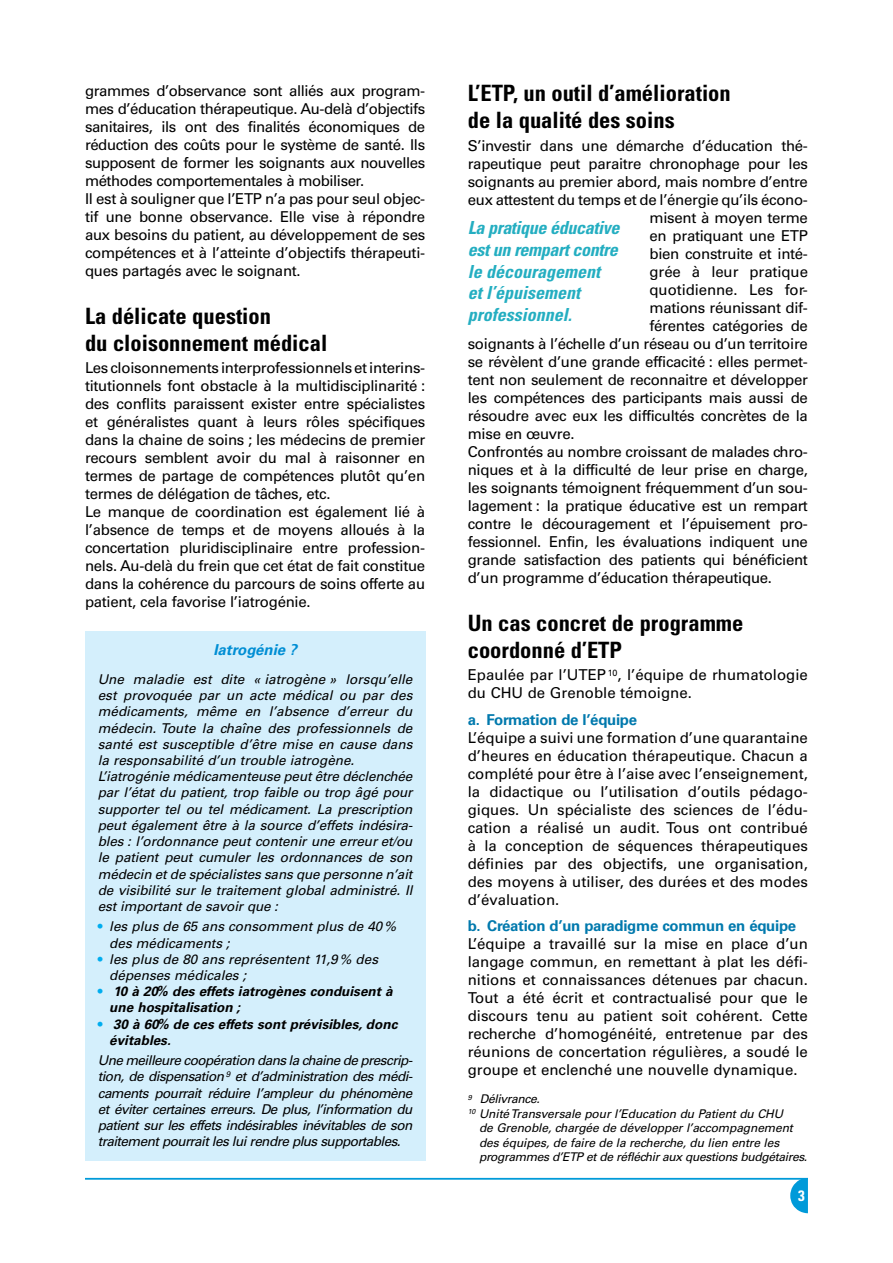
<style>
.page{position:relative;width:893px;height:1263px;background:#fff}
.page>*{position:absolute;margin:0;border:0;box-sizing:border-box;transform-origin:0 0}
.t1{font:700 condensed 22.5px/27px "Univers LT Std";color:#000}
.t2{font:italic 700 condensed 18px/21.6px "Univers LT Std";color:#24aec1}
.t3{font:15px/18px "Univers LT Std";letter-spacing:-.02em;color:#000}
.t4{font:15px/18px "Univers LT Std";color:#000}
.t5{font:700 15px "Univers LT Std";letter-spacing:-.02em;color:#0079ad}
.t6{font:italic 700 15px "Univers LT Std";color:#008ed4}
.t7{font:italic 13.5px/16.2px "Univers LT Std";letter-spacing:-.01em;color:#000}
.t8{font:italic 700 13.5px/16.2px "Univers LT Std";color:#000}
.t9{font:italic 12px "Univers LT Std";letter-spacing:-.01em;color:#000}
.t10{font:italic 12px "Univers LT Std";letter-spacing:-.03em;color:#000}
.s1{font-weight:700;font-style:normal;color:#00adef}
.s2{font-style:normal;color:#00adef}
</style>
<div class="page">
<hr style="left:85px;top:1178px;width:723px;height:1px;background:#009ad9">
<div style="left:85px;top:631px;width:340px;height:530px;background:#d4effc"></div>
<svg style="left:790px;top:1179px;width:18px;height:34px"></svg>
<p class="t3" style="left:85px;top:82px;width:342px">grammes d’observance sont alliés aux program&shy;mes d’éducation thérapeutique. Au-delà d’objectifs sanitaires, ils ont des finalités économiques de réduction des coûts pour le système de santé. Ils supposent de former les soignants aux nouvelles méthodes comportementales à mobiliser.<br>Il est à souligner que l’ETP n’a pas pour seul objec&shy;tif une bonne observance. Elle vise à répondre aux besoins du patient, au développement de ses compétences et à l’atteinte d’objectifs thérapeuti&shy;ques partagés avec le soignant.</p>
<h1 class="t1" style="left:85px;top:303px;width:244px">La délicate question<br>du cloisonnement médical</h1>
<p class="t3" style="left:85px;top:359px;width:342px">Les cloisonnements interprofessionnels et interins&shy;titutionnels font obstacle à la multidisciplinarité : des conflits paraissent exister entre spécialistes et généralistes quant à leurs rôles spécifiques dans la chaine de soins ; les médecins de premier recours semblent avoir du mal à raisonner en termes de partage de compétences plutôt qu’en termes de délégation de tâches, etc.<br>Le manque de coordination est également lié à l’absence de temps et de moyens alloués à la concertation pluridisciplinaire entre profession&shy;nels. Au-delà du frein que cet état de fait constitue dans la cohérence du parcours de soins offerte au patient, cela favorise l’iatrogénie.</p>
<p class="t6" style="left:213px;top:641px;width:85px">Iatrogénie ?</p>
<p class="t7" style="left:98px;top:671px;width:316px">Une maladie est dite « iatrogène » lorsqu’elle est provoquée par un acte médical ou par des médicaments, même en l’absence d’erreur du médecin. Toute la chaîne des professionnels de santé est susceptible d’être mise en cause dans la responsabilité d’un trouble iatrogène.<br>L’iatrogénie médicamenteuse peut être déclenchée par l’état du patient, trop faible ou trop âgé pour supporter tel ou tel médicament. La prescription peut également être à la source d’effets indésira&shy;bles : l’ordonnance peut contenir une erreur et/ou le patient peut cumuler les ordonnances de son médecin et de spécialistes sans que personne n’ait de visibilité sur le traitement global administré. Il est important de savoir que :</p>
<p class="t7" style="left:109px;top:919px;width:288px;text-indent:-11px"><span class="s1">•</span> les plus de 65 ans consomment plus de 40% des médicaments ;</p>
<p class="t7" style="left:109px;top:951px;width:270px;text-indent:-11px"><span class="s1">•</span> les plus de 80 ans représentent 11,9% des dépenses médicales ;</p>
<p class="t8" style="left:109px;top:983px;width:285px;text-indent:-11px"><span class="s2">•</span> 10 à 20% des effets iatrogènes conduisent à une hospitalisation ;</p>
<p class="t8" style="left:109px;top:1016px;width:290px;text-indent:-11px"><span class="s2">•</span> 30 à 60% de ces effets sont prévisibles, donc évitables.</p>
<p class="t7" style="left:98px;top:1052px;width:316px;text-align:justify">Une meilleure coopération dans la chaine de prescrip&shy;tion, de dispensation <sup>9</sup> et d’administration des médi&shy;caments pourrait réduire l’ampleur du phénomène et éviter certaines erreurs. De plus, l’information du patient sur les effets indésirables inévitables de son traitement pourrait les lui rendre plus supportables.</p>
<h1 class="t1" style="left:468px;top:80px;width:264px">L’ETP, un outil d’amélioration de la qualité des soins</h1>
<p class="t3" style="left:468px;top:136px;width:342px">S’investir dans une démarche d’éducation thé-</p>
<p class="t3" style="left:468px;top:154px;width:342px">rapeutique peut paraitre chronophage pour les</p>
<p class="t3" style="left:468px;top:172px;width:342px">soignants au premier abord, mais nombre d’entre</p>
<p class="t3" style="left:468px;top:190px;width:342px">eux attestent du temps et de l’énergie qu’ils écono-</p>
<p class="t3" style="left:649px;top:208px;width:160px">misent à moyen terme</p>
<p class="t3" style="left:649px;top:226px;width:160px">en pratiquant une ETP</p>
<p class="t3" style="left:649px;top:244px;width:160px">bien construite et inté-</p>
<p class="t3" style="left:649px;top:262px;width:160px">grée à leur pratique</p>
<p class="t3" style="left:649px;top:280px;width:160px">quotidienne. Les for-</p>
<p class="t3" style="left:649px;top:298px;width:160px">mations réunissant dif-</p>
<p class="t3" style="left:649px;top:316px;width:160px">férentes catégories de</p>
<p class="t3" style="left:468px;top:334px;width:342px">soignants à l’échelle d’un réseau ou d’un territoire</p>
<p class="t3" style="left:468px;top:352px;width:342px">se révèlent d’une grande efficacité : elles permet-</p>
<p class="t3" style="left:468px;top:370px;width:342px">tent non seulement de reconnaitre et développer</p>
<p class="t3" style="left:468px;top:388px;width:342px">les compétences des participants mais aussi de</p>
<p class="t3" style="left:468px;top:406px;width:342px">résoudre avec eux les difficultés concrètes de la</p>
<p class="t3" style="left:468px;top:424px;width:108px">mise en œuvre.</p>
<p class="t3" style="left:468px;top:442px;width:342px">Confrontés au nombre croissant de malades chro-</p>
<p class="t3" style="left:468px;top:460px;width:342px">niques et à la difficulté de leur prise en charge,</p>
<p class="t3" style="left:468px;top:478px;width:342px">les soignants témoignent fréquemment d’un sou-</p>
<p class="t3" style="left:468px;top:496px;width:342px">lagement : la pratique éducative est un rempart</p>
<p class="t3" style="left:468px;top:514px;width:342px">contre le découragement et l’épuisement pro-</p>
<p class="t3" style="left:468px;top:532px;width:342px">fessionnel. Enfin, les évaluations indiquent une</p>
<p class="t3" style="left:468px;top:550px;width:342px">grande satisfaction des patients qui bénéficient</p>
<p class="t3" style="left:468px;top:568px;width:306px">d’un programme d’éducation thérapeutique.</p>
<h1 class="t1" style="left:468px;top:609px;width:277px">Un cas concret de programme coordonné d’ETP</h1>
<p class="t4" style="left:468px;top:666px;width:342px">Epaulée par l’UTEP <sup>10</sup>, l’équipe de rhumatologie du CHU de Grenoble témoigne.</p>
<p class="t5" style="left:468px;top:711px;width:171px">a. Formation de l’équipe</p>
<p class="t3" style="left:468px;top:728px;width:342px;text-align:justify">L’équipe a suivi une formation d’une quarantaine d’heures en éducation thérapeutique. Chacun a complété pour être à l’aise avec l’enseignement, la didactique ou l’utilisation d’outils pédago&shy;giques. Un spécialiste des sciences de l’édu&shy;cation a réalisé un audit. Tous ont contribué à la conception de séquences thérapeutiques définies par des objectifs, une organisation, des moyens à utiliser, des durées et des modes d’évaluation.</p>
<p class="t5" style="left:468px;top:917px;width:330px">b. Création d’un paradigme commun en équipe</p>
<p class="t3" style="left:468px;top:935px;width:342px;text-align:justify">L’équipe a travaillé sur la mise en place d’un langage commun, en remettant à plat les défi&shy;nitions et connaissances détenues par chacun.<br>Tout a été écrit et contractualisé pour que le discours tenu au patient soit cohérent. Cette recherche d’homogénéité, entretenue par des réunions de concertation régulières, a soudé le groupe et enclenché une nouvelle dynamique.</p>
<p class="t2" style="left:468px;top:217px;width:153px">La pratique éducative est un rempart contre le découragement<br>et l’épuisement professionnel.</p>
<p class="t10" style="left:468px;top:1092px;width:74px"><sup>9</sup> Délivrance.</p>
<p class="t9" style="left:468px;top:1106px;width:317px"><sup>10</sup> Unité Transversale pour l’Education du Patient du CHU</p>
<p class="t9" style="left:479px;top:1121px;width:315px">de Grenoble, chargée de développer l’accompagnement</p>
<p class="t9" style="left:479px;top:1135px;width:302px">des équipes, de faire de la recherche, du lien entre les</p>
<p class="t10" style="left:479px;top:1149px;width:330px">programmes d’ETP et de réfléchir aux questions budgétaires.</p>
</div>
